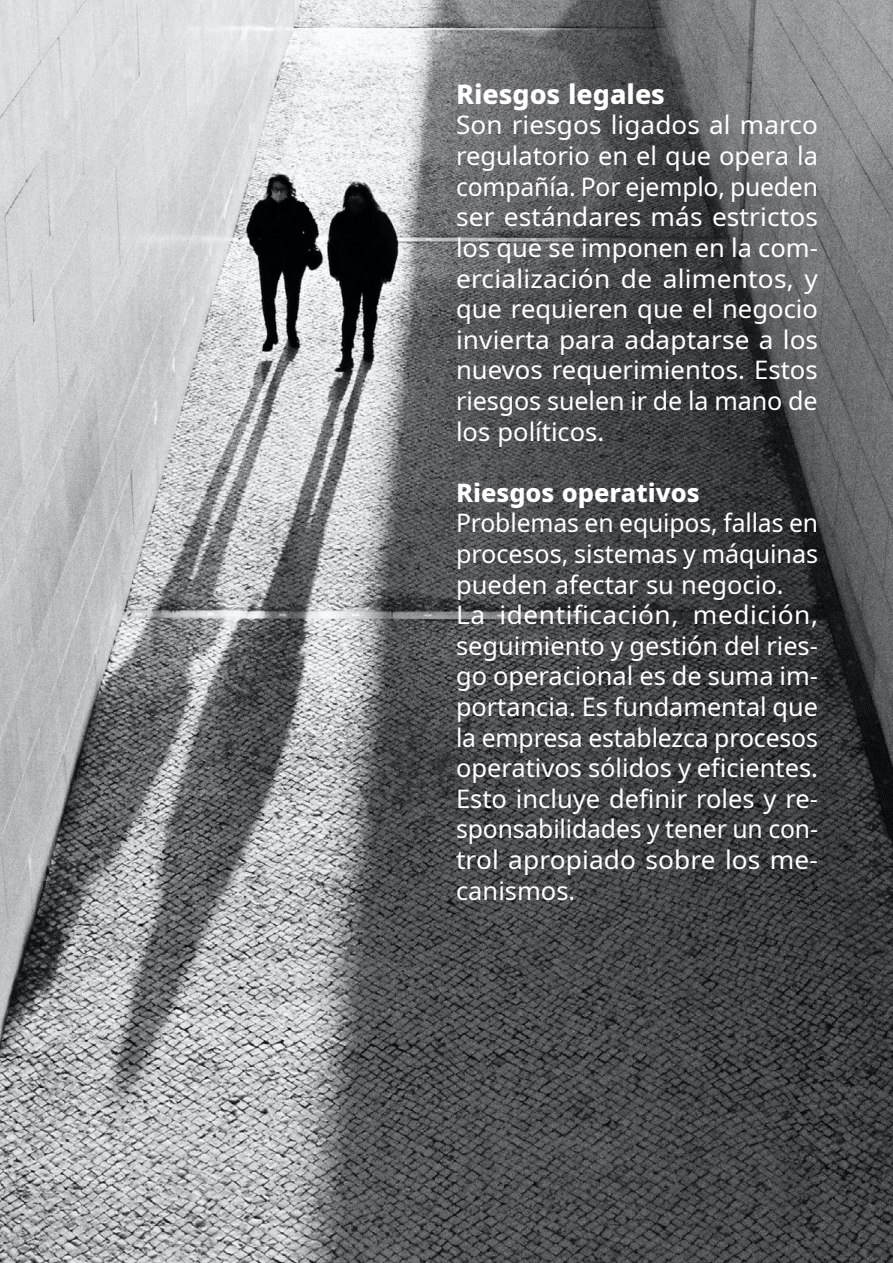
<style>
.page{position:relative;width:893px;height:1263px;background:#fff}
.page>*{position:absolute;margin:0;border:0;box-sizing:border-box;transform-origin:0 0}
.t1{font:800 27px "Noto Sans";color:#fff}
.t2{font:25.5px/30.6px "Noto Sans";color:#fff;text-align:justify}
.t3{font:800 25.5px "Noto Sans";color:#fff}
</style>
<div class="page">
<img style="left:0;top:0;width:893px;height:1263px">
<p class="t1" style="left:456px;top:74px;width:210px">Riesgos legales</p>
<p class="t2" style="left:456px;top:111px;width:364px">Son riesgos ligados al marco regulatorio en el que opera la compañía. Por ejemplo, pueden ser estándares más estrictos los que se imponen en la com&shy;ercialización de alimentos, y que requieren que el negocio invierta para adaptarse a los nuevos requerimientos. Estos riesgos suelen ir de la mano de los políticos.</p>
<p class="t3" style="left:456px;top:474px;width:245px">Riesgos operativos</p>
<p class="t2" style="left:456px;top:508px;width:364px;text-align:left">Problemas en equipos, fallas en procesos, sistemas y máquinas pueden afectar su negocio.<br>La identificación, medición, seguimiento y gestión del ries&shy;go operacional es de suma im&shy;portancia. Es fundamental que la empresa establezca procesos operativos sólidos y eficientes.<br>Esto incluye definir roles y re&shy;sponsabilidades y tener un con&shy;trol apropiado sobre los me&shy;canismos.</p>
</div>
